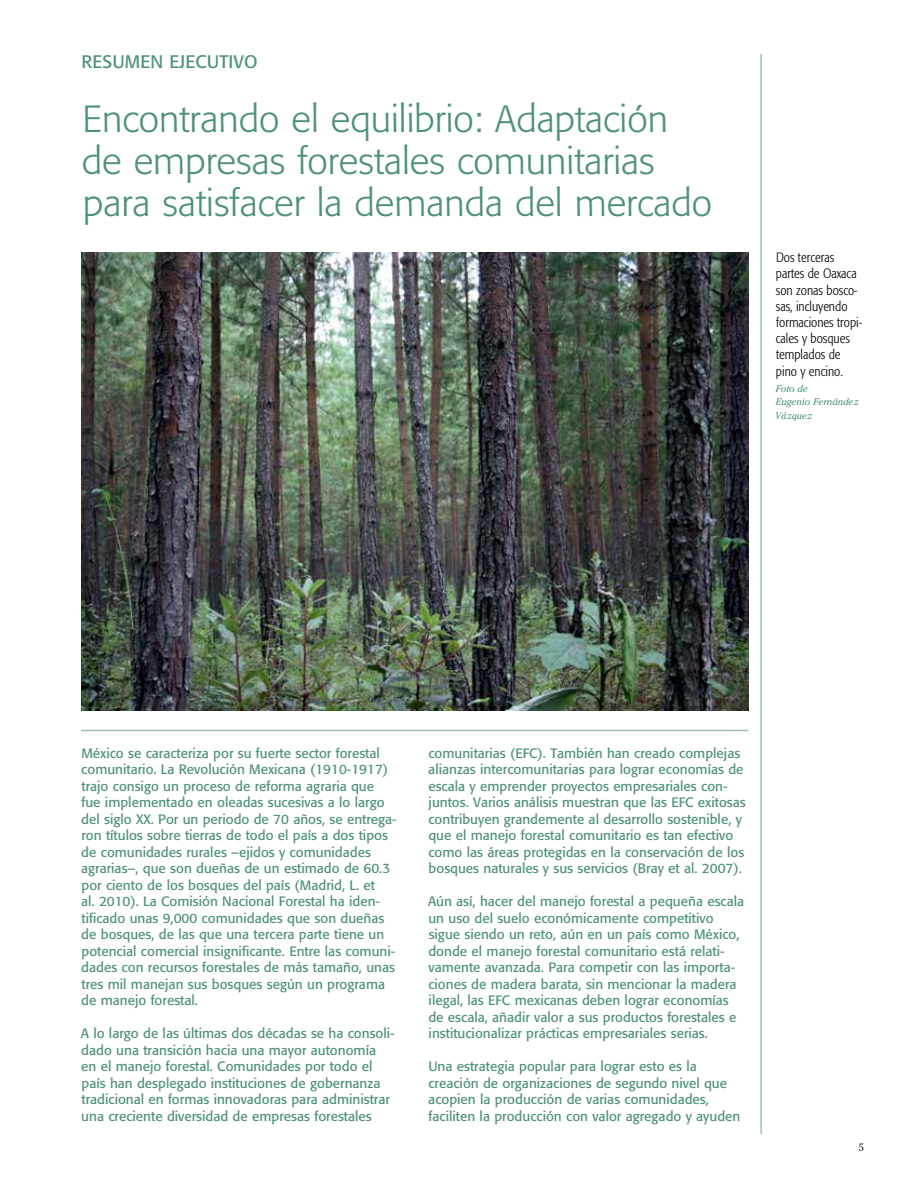
<style>
.page{position:relative;width:918px;height:1188px;background:#fff}
.page>*{position:absolute;margin:0;border:0;box-sizing:border-box;transform-origin:0 0}
.t1{font:300 37.5px/42px "Formata";color:#4e917a}
.t2{font:18px "Formata";color:#4e917a}
.t3{font:13.5px/16.5px "Formata";color:#4e917a}
.t4{font:300 condensed 13.5px/16.2px "Formata";color:#000}
.t5{font:300 10.5px "Cheltenham";color:#000}
.t6{font:italic 9.75px/13.5px "Cheltenham";color:#4e917a}
</style>
<div class="page">
<hr style="left:760px;top:54px;width:2px;height:1080px;background:#9dc1b3">
<img style="left:81px;top:252px;width:667px;height:459px">
<hr style="left:81px;top:730px;width:667px;height:1px;background:#9dc1b3">
<h2 class="t2" style="left:82px;top:51px;width:24px">Resumen</h2>
<h2 class="t2" style="left:169px;top:51px;width:11px">ejecutivo</h2>
<h1 class="t1" style="left:82px;top:98px;width:632px">Encontrando el equilibrio: Adaptación de empresas forestales comunitarias para satisfacer la demanda del mercado</h1>
<p class="t4" style="left:776px;top:249px;width:88px">Dos terceras partes de Oaxaca son zonas bosco&shy;sas, incluyendo formaciones tropi&shy;cales y bosques templados de pino y encino.</p>
<p class="t6" style="left:775px;top:382px;width:85px">Foto de<br>Eugenio Fernández<br>Vázquez</p>
<p class="t3" style="left:81px;top:745px;width:317px">México se caracteriza por su fuerte sector forestal comunitario. La Revolución Mexicana (1910-1917) trajo consigo un proceso de reforma agraria que<br>fue implementado en oleadas sucesivas a lo largo del siglo XX. Por un periodo de 70 años, se entrega&shy;ron títulos sobre tierras de todo el país a dos tipos de comunidades rurales –ejidos y comunidades agrarias–, que son dueñas de un estimado de 60.3 por ciento de los bosques del país (Madrid, L. et<br>al. 2010). La Comisión Nacional Forestal ha iden&shy;tificado unas 9,000 comunidades que son dueñas de bosques, de las que una tercera parte tiene un potencial comercial insignificante. Entre las comuni&shy;dades con recursos forestales de más tamaño, unas tres mil manejan sus bosques según un programa de manejo forestal.</p>
<p class="t3" style="left:81px;top:1025px;width:315px">A lo largo de las últimas dos décadas se ha consoli&shy;dado una transición hacia una mayor autonomía<br>en el manejo forestal. Comunidades por todo el país han desplegado instituciones de gobernanza tradicional en formas innovadoras para administrar una creciente diversidad de empresas forestales</p>
<p class="t3" style="left:428px;top:745px;width:319px">comunitarias (EFC). También han creado complejas alianzas intercomunitarias para lograr economías de escala y emprender proyectos empresariales con&shy;juntos. Varios análisis muestran que las EFC exitosas contribuyen grandemente al desarrollo sostenible, y que el manejo forestal comunitario es tan efectivo como las áreas protegidas en la conservación de los bosques naturales y sus servicios (Bray et al. 2007).</p>
<p class="t3" style="left:428px;top:893px;width:318px">Aún así, hacer del manejo forestal a pequeña escala un uso del suelo económicamente competitivo sigue siendo un reto, aún en un país como México, donde el manejo forestal comunitario está relati&shy;vamente avanzada. Para competir con las importa&shy;ciones de madera barata, sin mencionar la madera ilegal, las EFC mexicanas deben lograr economías de escala, añadir valor a sus productos forestales e institucionalizar prácticas empresariales serias.</p>
<p class="t3" style="left:428px;top:1058px;width:314px">Una estrategia popular para lograr esto es la creación de organizaciones de segundo nivel que acopien la producción de varias comunidades, faciliten la producción con valor agregado y ayuden</p>
<p class="t5" style="left:859px;top:1141px;width:7px">5</p>
</div>
